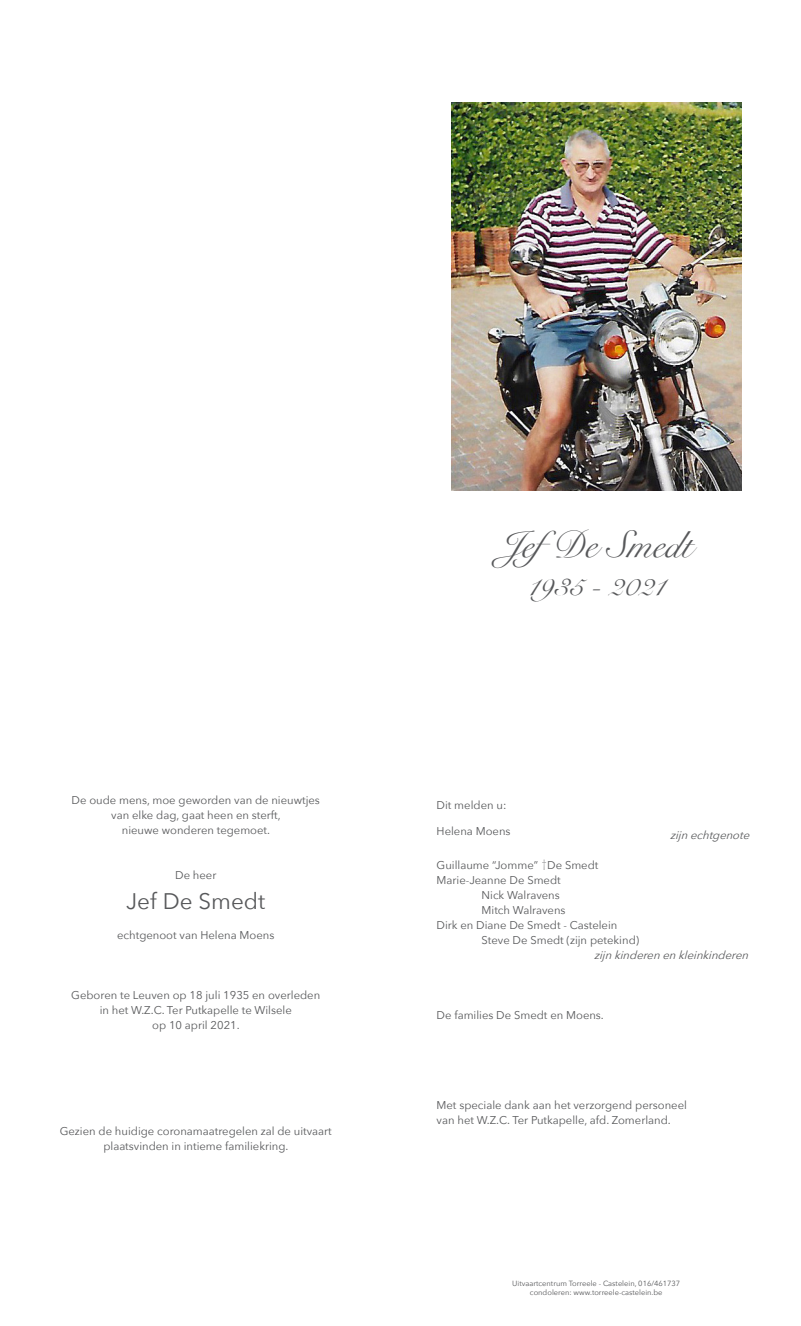
<style>
.page{position:relative;width:801px;height:1326px;background:#fff}
.page>*{position:absolute;margin:0;border:0;box-sizing:border-box;transform-origin:0 0}
.t1{font:37.5px "Snell Roundhand";color:#57585a}
.t2{font:30px "Snell Roundhand";color:#57585a}
.t3{font:22.5px "Avenir Next";color:#57585a}
.t4{font:11.25px "Avenir Next";color:#57585a}
.t5{font:italic 11.25px "Avenir Next";color:#57585a}
.t6{font:7.5px "Avenir Next";color:#57585a}
.s1{font-family:"American Typewriter";font-weight:300;font-stretch:condensed;font-size:12.5px}
</style>
<div class="page">
<img style="left:451px;top:103px;width:290px;height:387px">
<p class="t4" style="left:72px;top:790px;width:250px">De oude mens, moe geworden van de nieuwtjes</p>
<p class="t4" style="left:111px;top:805px;width:171px">van elke dag, gaat heen en sterft,</p>
<p class="t4" style="left:122px;top:820px;width:150px">nieuwe wonderen tegemoet.</p>
<p class="t4" style="left:175px;top:865px;width:43px">De heer</p>
<p class="t3" style="left:126px;top:882px;width:141px">Jef De Smedt</p>
<p class="t4" style="left:117px;top:925px;width:159px">echtgenoot van Helena Moens</p>
<p class="t4" style="left:71px;top:985px;width:250px">Geboren te Leuven op 18 juli 1935 en overleden</p>
<p class="t4" style="left:100px;top:1000px;width:193px">in het W.Z.C. Ter Putkapelle te Wilsele</p>
<p class="t4" style="left:152px;top:1015px;width:89px">op 10 april 2021.</p>
<p class="t4" style="left:60px;top:1120px;width:273px">Gezien de huidige coronamaatregelen zal de uitvaart</p>
<p class="t4" style="left:103px;top:1135px;width:187px">plaatsvinden in intieme familiekring.</p>
<p class="t1" style="left:499px;top:515px;width:195px">JefDe Smedt</p>
<p class="t2" style="left:527px;top:561px;width:139px">1935 - 2021</p>
<p class="t4" style="left:436px;top:795px;width:71px">Dit melden u:</p>
<p class="t4" style="left:436px;top:821px;width:75px">Helena Moens</p>
<p class="t5" style="left:670px;top:825px;width:85px">zijnechtgenote</p>
<p class="t4" style="left:436px;top:855px;width:163px">Guillaume “Jomme” <span class="s1">†</span>De Smedt</p>
<p class="t4" style="left:436px;top:870px;width:126px">Marie-Jeanne De Smedt</p>
<p class="t4" style="left:481px;top:885px;width:80px">Nick Walravens</p>
<p class="t4" style="left:481px;top:900px;width:85px">Mitch Walravens</p>
<p class="t4" style="left:436px;top:915px;width:182px">Dirk en Diane De Smedt - Castelein</p>
<p class="t4" style="left:481px;top:930px;width:159px">Steve De Smedt (zijn petekind)</p>
<p class="t5" style="left:594px;top:945px;width:160px">zijnkinderenenkleinkinderen</p>
<p class="t4" style="left:436px;top:1005px;width:169px">De families De Smedt en Moens.</p>
<p class="t4" style="left:436px;top:1095px;width:252px">Met speciale dank aan het verzorgend personeel</p>
<p class="t4" style="left:436px;top:1110px;width:236px">van het W.Z.C. Ter Putkapelle, afd. Zomerland.</p>
<p class="t6" style="left:512px;top:1276px;width:169px">Uitvaartcentrum Torreele - Castelein, 016/461737</p>
<p class="t6" style="left:530px;top:1285px;width:134px">condoleren: www.torreele-castelein.be</p>
</div>
